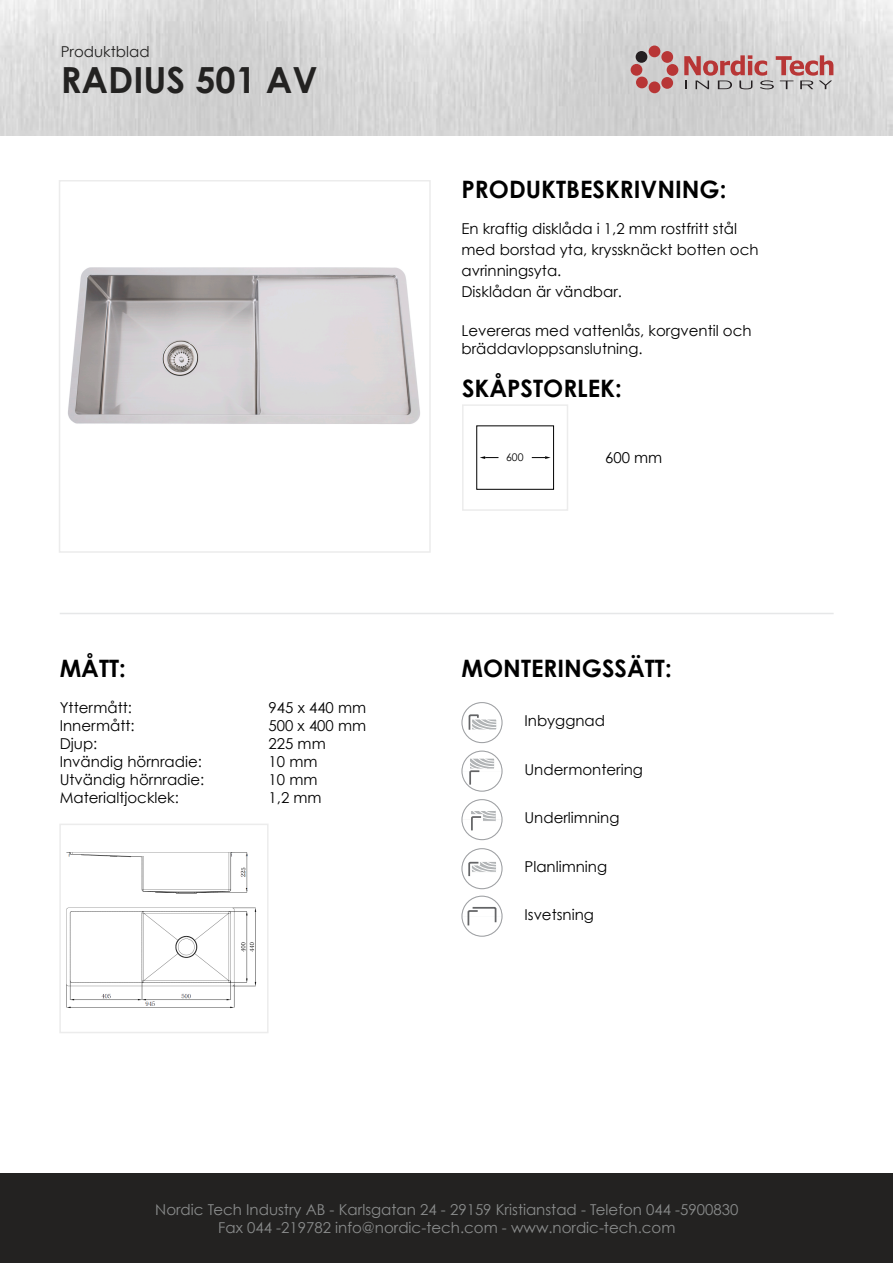
<style>
.page{position:relative;width:893px;height:1263px;background:#fff}
.page>*{position:absolute;margin:0;border:0;box-sizing:border-box;transform-origin:0 0}
.t1{font:700 36px "Century Gothic";color:#232221}
.t2{font:700 24px "Century Gothic";color:#000}
.t3{font:15px/18px "Century Gothic";color:#000}
.t4{font:15px/18px "Century Gothic";color:#8a8c8c;text-align:center}
.t5{font:15px "Century Gothic";color:#232221}
.t6{font:10.5px "Century Gothic";color:#000}
.s1{font-style:inherit}
</style>
<div class="page">
<img style="left:0;top:0;width:893px;height:135px">
<div style="left:59px;top:824px;width:210px;height:209px;background:#fff;border:2px solid #ececec"></div>
<div style="left:59px;top:180px;width:372px;height:373px;background:#fff;border:2px solid #ececec"></div>
<div style="left:0;top:1173px;width:893px;height:90px;background:#232221"></div>
<svg style="left:461px;top:702px;width:41px;height:41px"></svg>
<svg style="left:461px;top:848px;width:41px;height:41px"></svg>
<hr style="left:60px;top:613px;width:774px;height:1px;background:#e6e7e8">
<div style="left:462px;top:404px;width:106px;height:107px;background:#fff;border:2px solid #ececec"></div>
<div style="left:476px;top:425px;width:78px;height:65px;border:1px solid #000"></div>
<svg style="left:480px;top:456px;width:18px;height:3px"></svg>
<svg style="left:532px;top:456px;width:19px;height:3px"></svg>
<svg style="left:684px;top:55px;width:149px;height:34px;background:#c3a0a0"></svg>
<div style="left:631px;top:64px;width:11px;height:12px;background:#b83636;border-radius:50%"></div>
<div style="left:636px;top:51px;width:11px;height:12px;background:#241f21;border-radius:50%"></div>
<div style="left:636px;top:77px;width:12px;height:11px;background:#b83636;border-radius:50%"></div>
<div style="left:649px;top:81px;width:11px;height:12px;background:#b83636;border-radius:50%"></div>
<div style="left:661px;top:77px;width:12px;height:12px;background:#b83636;border-radius:50%"></div>
<div style="left:667px;top:64px;width:11px;height:12px;background:#b83636;border-radius:50%"></div>
<div style="left:661px;top:51px;width:12px;height:12px;background:#b83636;border-radius:50%"></div>
<div style="left:649px;top:46px;width:11px;height:11px;background:#b83636;border-radius:50%"></div>
<div style="left:462px;top:703px;width:40px;height:40px;background:#fff;border-radius:50%"></div>
<div style="left:461px;top:702px;width:41px;height:41px;border:1px solid #9d9fa2;border-radius:50%"></div>
<svg style="left:468px;top:714px;width:29px;height:16px"></svg>
<div style="left:461px;top:751px;width:41px;height:41px;border:1px solid #9d9fa2;border-radius:50%"></div>
<svg style="left:462px;top:751px;width:40px;height:40px"></svg>
<svg style="left:461px;top:799px;width:42px;height:42px"></svg>
<div style="left:461px;top:896px;width:41px;height:41px;border:1px solid #9d9fa2;border-radius:50%"></div>
<svg style="left:462px;top:896px;width:40px;height:40px"></svg>
<div style="left:462px;top:849px;width:40px;height:40px;background:#fff;border-radius:50%"></div>
<div style="left:461px;top:848px;width:41px;height:41px;border:1px solid #9d9fa2;border-radius:50%"></div>
<svg style="left:468px;top:861px;width:28px;height:16px"></svg>
<img style="left:68px;top:267px;width:352px;height:157px">
<img style="left:66px;top:852px;width:191px;height:156px">
<p class="t5" style="left:61px;top:43px;width:90px">Produktblad</p>
<h1 class="t1" style="left:61px;top:53px;width:259px">RADIUS 50<span class="s1">1 AV</span></h1>
<h2 class="t2" style="left:60px;top:650px;width:68px">MÅTT:</h2>
<p class="t3" style="left:60px;top:699px;width:146px">Yttermått:<br>Innermått:<br>Djup:<br>Invändig hörnradie:<br>Utvändig hörnradie:<br>Materialtjocklek:</p>
<p class="t3" style="left:269px;top:698px;width:99px">945 x 440 mm<br>500 x 400 mm<br>225 mm<br>10 mm<br>10 mm<br>1,2 mm</p>
<h2 class="t2" style="left:461px;top:171px;width:266px">PRODUKTBESKRIVNING:</h2>
<p class="t3" style="left:461px;top:218px;width:299px;line-height:21px">En kraftig disklåda i 1,2 mm rostfritt stål med borstad yta, kryssknäckt botten och avrinningsyta.<br>Disklådan är vändbar.</p>
<p class="t3" style="left:461px;top:321px;width:292px">Levereras med vattenlås, korgventil och bräddavloppsanslutning.</p>
<h2 class="t2" style="left:462px;top:370px;width:161px">SKÅPSTORLEK:</h2>
<p class="t6" style="left:506px;top:451px;width:19px">600</p>
<p class="t3" style="left:605px;top:448px;width:59px">600 mm</p>
<h2 class="t2" style="left:461px;top:650px;width:212px">MONTERINGSSÄTT:</h2>
<p class="t3" style="left:524px;top:711px;width:82px">Inbyggnad</p>
<p class="t3" style="left:524px;top:760px;width:120px">Undermontering</p>
<p class="t3" style="left:524px;top:808px;width:96px">Underlimning</p>
<p class="t3" style="left:524px;top:857px;width:84px">Planlimning</p>
<p class="t3" style="left:524px;top:905px;width:71px">Isvetsning</p>
<p class="t4" style="left:155px;top:1200px;width:585px">Nordic Tech Industry AB - Karlsgatan 24 - 29159 Kristianstad - Telefon 044 -5900830<br>Fax 044 -219782 info@nordic-tech.com - www.nordic-tech.com</p>
</div>
